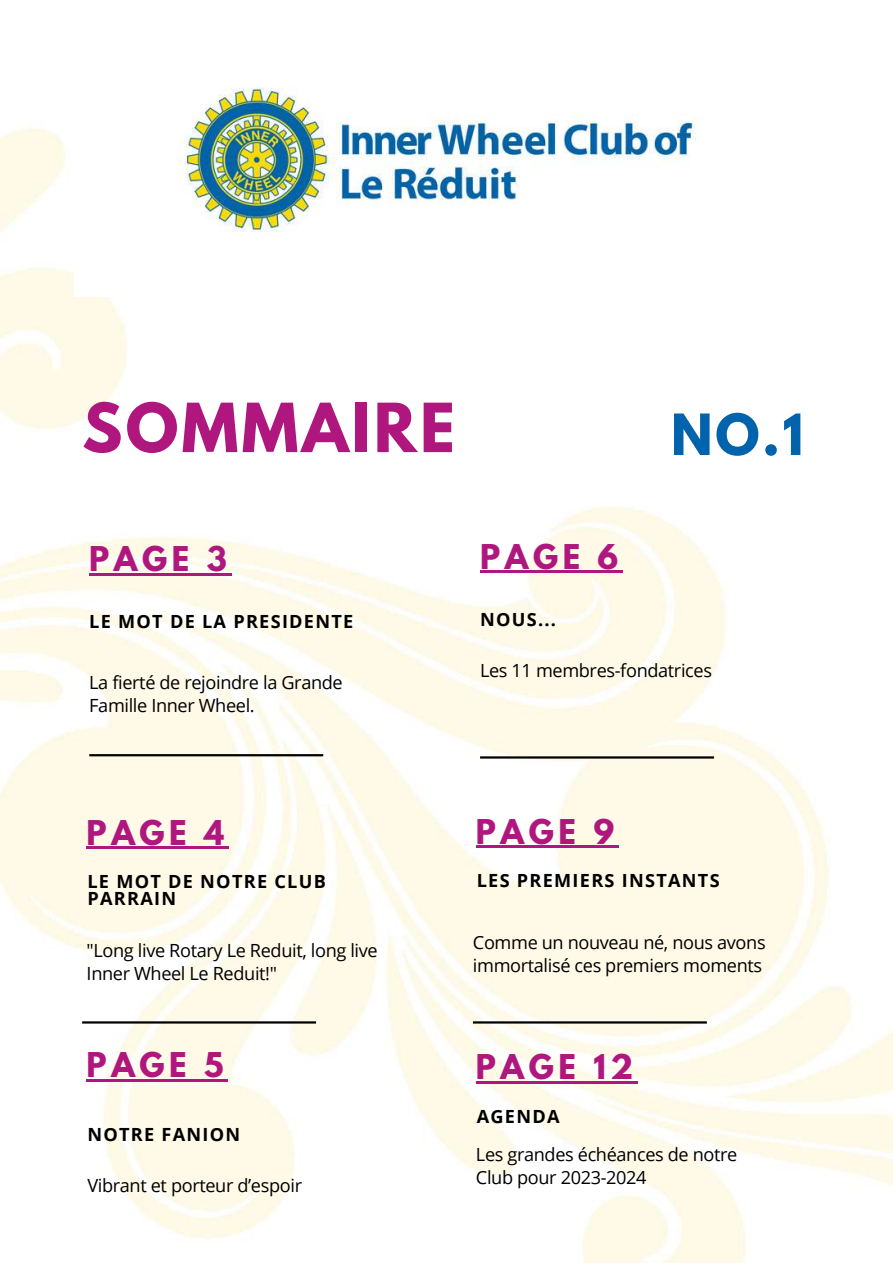
<style>
.page{position:relative;width:893px;height:1264px;background:#fff}
.page>*{position:absolute;margin:0;border:0;box-sizing:border-box;transform-origin:0 0}
.t1{font:700 60px "League Spartan";letter-spacing:.055em;color:#af177f}
.t2{font:700 50.4px "League Spartan";color:#0163ac}
.t3{font:700 30.3px "League Spartan";letter-spacing:.15em;color:#af177f}
.t4{font:18.15px/23px "Open Sans";letter-spacing:-.02em;color:#000}
.t5{font:700 18.15px/16.8px "Open Sans";letter-spacing:.07em;color:#000}
</style>
<div class="page">
<img style="left:0;top:128px;width:892px;height:1134px">
<hr style="left:89px;top:754px;width:234px;height:2px;background:#000">
<hr style="left:82px;top:1021px;width:234px;height:2px;background:#000">
<hr style="left:480px;top:756px;width:234px;height:2px;background:#000">
<hr style="left:473px;top:1021px;width:233px;height:2px;background:#000">
<img style="left:75px;top:87px;width:728px;height:210px">
<hr style="left:87px;top:846px;width:142px;height:3px;background:#af177f">
<hr style="left:89px;top:573px;width:142px;height:2px;background:#af177f">
<hr style="left:87px;top:1079px;width:141px;height:2px;background:#af177f">
<hr style="left:480px;top:571px;width:143px;height:2px;background:#af177f">
<hr style="left:476px;top:845px;width:142px;height:3px;background:#af177f">
<hr style="left:476px;top:1081px;width:161px;height:2px;background:#af177f">
<h1 class="t1" style="left:82px;top:398px;width:374px">SOMMAIRE</h1>
<h2 class="t2" style="left:671px;top:409px;width:134px">NO.1</h2>
<h3 class="t3" style="left:89px;top:543px;width:139px">PAGE 3</h3>
<p class="t5" style="left:89px;top:612px;width:265px">LE MOT DE LA PRESIDENTE</p>
<p class="t4" style="left:89px;top:670px;width:255px">La fierté de rejoindre la Grande<br>Famille Inner Wheel.</p>
<h3 class="t3" style="left:480px;top:541px;width:140px">PAGE 6</h3>
<p class="t5" style="left:480px;top:610px;width:77px">NOUS...</p>
<p class="t4" style="left:480px;top:658px;width:233px">Les 11 membres-fondatrices</p>
<h3 class="t3" style="left:87px;top:817px;width:139px">PAGE 4</h3>
<p class="t5" style="left:87px;top:872px;width:240px">LE MOT DE NOTRE CLUB<br>PARRAIN</p>
<p class="t4" style="left:87px;top:938px;width:292px">"Long live Rotary Le Reduit, long live<br>Inner Wheel Le Reduit!"</p>
<h3 class="t3" style="left:87px;top:1050px;width:138px">PAGE 5</h3>
<p class="t5" style="left:87px;top:1125px;width:154px">NOTRE FANION</p>
<p class="t4" style="left:87px;top:1173px;width:216px">Vibrant et porteur d’espoir</p>
<h3 class="t3" style="left:476px;top:816px;width:140px">PAGE 9</h3>
<p class="t5" style="left:476px;top:872px;width:244px">LES PREMIERS INSTANTS</p>
<p class="t4" style="left:473px;top:930px;width:294px">Comme un nouveau né, nous avons immortalisé ces premiers moments</p>
<h3 class="t3" style="left:476px;top:1051px;width:159px">PAGE 12</h3>
<p class="t5" style="left:476px;top:1107px;width:84px">AGENDA</p>
<p class="t4" style="left:476px;top:1142px;width:263px">Les grandes échéances de notre<br>Club pour 2023-2024</p>
</div>
